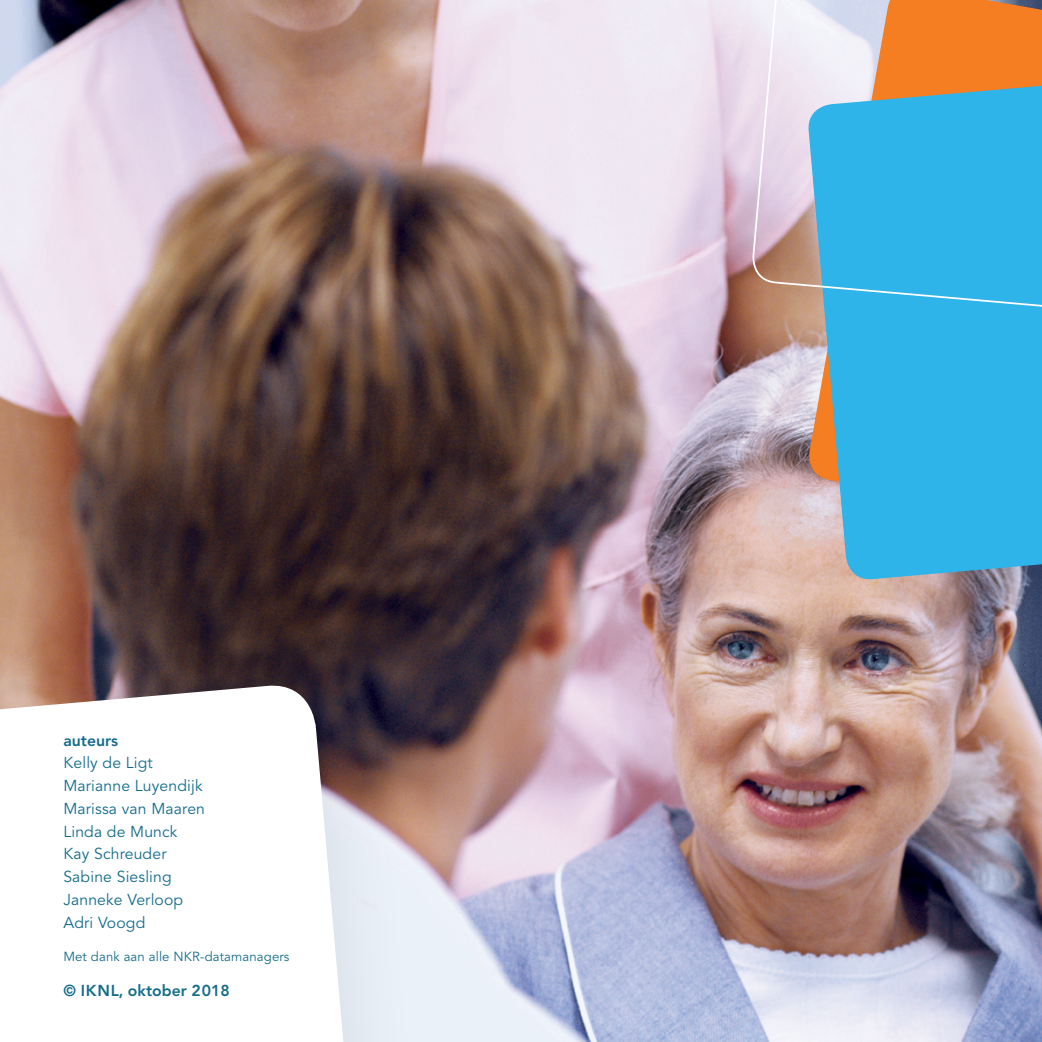
<style>
.page{position:relative;width:1042px;height:1042px;background:#fff}
.page>*{position:absolute;margin:0;border:0;box-sizing:border-box;transform-origin:0 0}
.t1{font:15.75px/22.8px "Avenir LT Std";letter-spacing:.01em;color:#146c8c}
.t2{font:800 15.75px "Avenir LT Std";color:#146c8c}
.t3{font:13.12px "Avenir LT Std";letter-spacing:.01em;color:#146c8c}
</style>
<div class="page">
<img style="left:0;top:0;width:1042px;height:1042px">
<div style="left:0;top:605px;width:439px;height:437px;background:#000;opacity:.1"></div>
<svg style="left:0;top:682px;width:361px;height:360px"></svg>
<svg style="left:805px;top:346px;width:237px;height:261px;background:#b29a99"></svg>
<svg style="left:806px;top:346px;width:236px;height:235px;background:#49b1da"></svg>
<svg style="left:751px;top:0;width:291px;height:346px;background:#7eb2c2"></svg>
<p class="t2" style="left:63px;top:731px;width:56px">auteurs</p>
<p class="t1" style="left:63px;top:752px;width:143px">Kelly de Ligt<br>Marianne Luyendijk<br>Marissa van Maaren<br>Linda de Munck<br>Kay Schreuder<br>Sabine Siesling<br>Janneke Verloop<br>Adri Voogd</p>
<p class="t3" style="left:63px;top:949px;width:228px">Met dank aan alle NKR-datamanagers</p>
<p class="t2" style="left:63px;top:981px;width:168px">© IKNL, oktober 2018</p>
</div>
